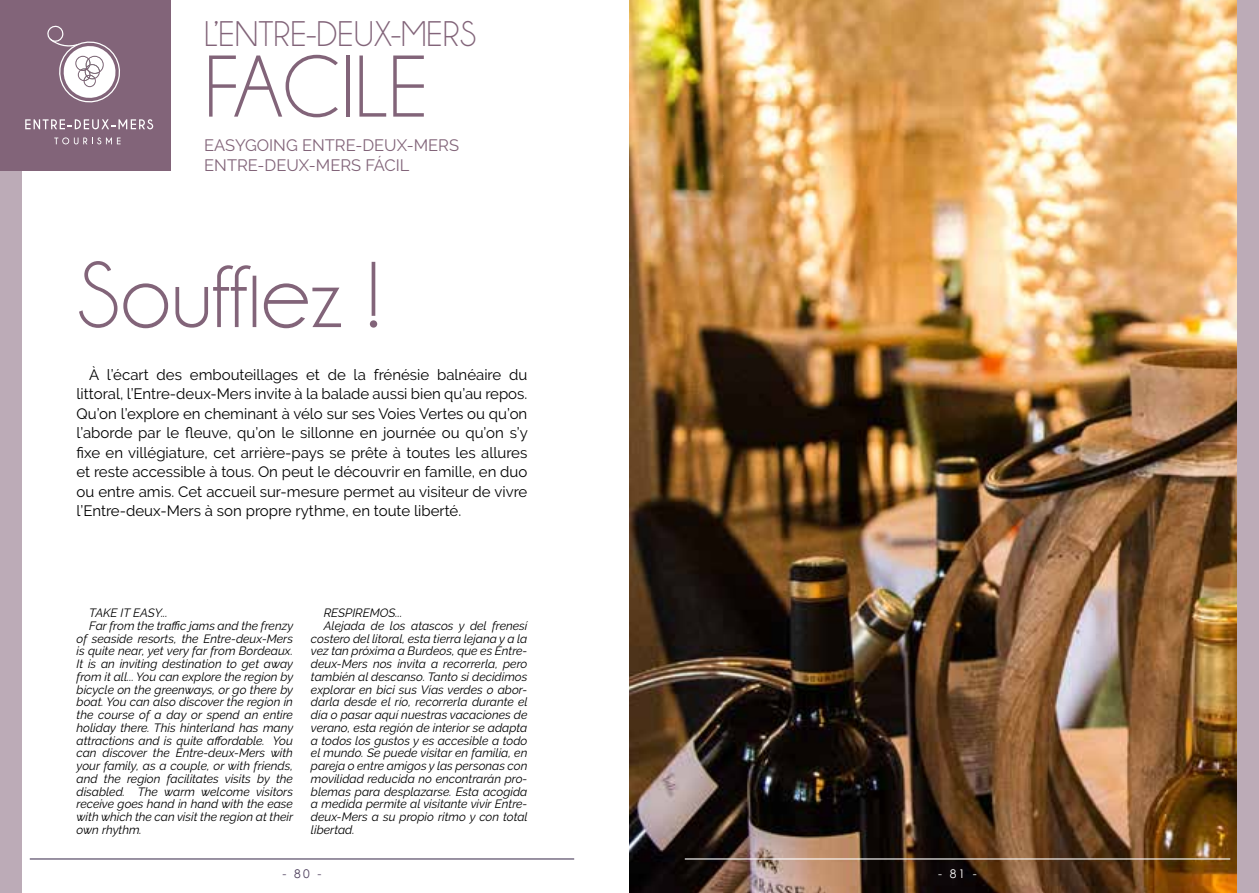
<style>
.page{position:relative;width:1259px;height:893px;background:#fff}
.page>*{position:absolute;margin:0;border:0;box-sizing:border-box;transform-origin:0 0}
.t1{font:94.5px "Champagne&Limousines";color:#826479}
.t2{font:88.5px "Champagne&Limousines";color:#826479}
.t3{font:36px "Champagne&Limousines";color:#826479}
.t4{font:16.5px/19.8px "Raleway";color:#826479}
.t5{font:15px/19.5px "Raleway";color:#000;text-align:justify}
.t6{font:italic 12px "Raleway";color:#000}
.t7{font:12px "Century Gothic";color:#4d3e5c}
.t8{font:12px "Century Gothic";color:#fff}
</style>
<div class="page">
<img style="left:629px;top:0;width:608px;height:893px">
<div style="left:0;top:0;width:21px;height:893px;background:#bcabb7"></div>
<div style="left:1237px;top:0;width:22px;height:893px;background:#bcabb7"></div>
<hr style="left:685px;top:858px;width:545px;height:1px;background:#fff">
<hr style="left:30px;top:858px;width:544px;height:1px;background:#4d3e5c">
<div style="left:0;top:0;width:170px;height:170px;background:#826479"></div>
<svg style="left:25px;top:119px;width:128px;height:10px"></svg>
<svg style="left:54px;top:137px;width:67px;height:7px"></svg>
<svg style="left:47px;top:25px;width:73px;height:78px"></svg>
<h3 class="t3" style="left:204px;top:16px;width:274px">L’ENTRE-DEUX-MERS</h3>
<h2 class="t2" style="left:204px;top:42px;width:226px">FACILE</h2>
<h3 class="t4" style="left:204px;top:135px;width:256px">EASYGOING ENTRE-DEUX-MERS<br>ENTRE-DEUX-MERS FÁCIL</h3>
<h1 class="t1" style="left:77px;top:248px;width:305px">Soufflez !</h1>
<p class="t5" style="left:77px;top:365px;width:453px;text-indent:13px">À l’écart des embouteillages et de la frénésie balnéaire du littoral, l’Entre-deux-Mers invite à la balade aussi bien qu’au repos.<br>Qu’on l’explore en cheminant à vélo sur ses Voies Vertes ou qu’on l’aborde par le fleuve, qu’on le sillonne en journée ou qu’on s’y fixe en villégiature, cet arrière-pays se prête à toutes les allures et reste accessible à tous. On peut le découvrir en famille, en duo ou entre amis. Cet accueil sur-mesure permet au visiteur de vivre l’Entre-deux-Mers à son propre rythme, en toute liberté.</p>
<p class="t6" style="left:89px;top:606px;width:80px">TAKE IT EASY...</p>
<p class="t6" style="left:89px;top:619px;width:205px">Far from the traffic jams and the frenzy</p>
<p class="t6" style="left:77px;top:631px;width:218px">of seaside resorts, the Entre-deux-Mers</p>
<p class="t6" style="left:77px;top:644px;width:218px">is quite near, yet very far from Bordeaux.</p>
<p class="t6" style="left:77px;top:657px;width:218px">It is an inviting destination to get away</p>
<p class="t6" style="left:77px;top:670px;width:218px">from it all... You can explore the region by</p>
<p class="t6" style="left:77px;top:682px;width:218px">bicycle on the greenways, or go there by</p>
<p class="t6" style="left:77px;top:695px;width:218px">boat. You can also discover the region in</p>
<p class="t6" style="left:77px;top:708px;width:218px">the course of a day or spend an entire</p>
<p class="t6" style="left:77px;top:721px;width:218px">holiday there. This hinterland has many</p>
<p class="t6" style="left:77px;top:733px;width:218px">attractions and is quite affordable. You</p>
<p class="t6" style="left:77px;top:746px;width:218px">can discover the Entre-deux-Mers with</p>
<p class="t6" style="left:77px;top:759px;width:218px">your family, as a couple, or with friends,</p>
<p class="t6" style="left:77px;top:772px;width:218px">and the region facilitates visits by the</p>
<p class="t6" style="left:77px;top:784px;width:218px">disabled. The warm welcome visitors</p>
<p class="t6" style="left:77px;top:797px;width:218px">receive goes hand in hand with the ease</p>
<p class="t6" style="left:77px;top:810px;width:218px">with which the can visit the region at their</p>
<p class="t6" style="left:77px;top:823px;width:67px">own rhythm.</p>
<p class="t6" style="left:324px;top:606px;width:80px">RESPIREMOS...</p>
<p class="t6" style="left:324px;top:619px;width:205px">Alejada de los atascos y del frenesí</p>
<p class="t6" style="left:311px;top:631px;width:218px">costero del litoral, esta tierra lejana y a la</p>
<p class="t6" style="left:311px;top:644px;width:218px">vez tan próxima a Burdeos, que es Entre-</p>
<p class="t6" style="left:311px;top:657px;width:218px">deux-Mers nos invita a recorrerla, pero</p>
<p class="t6" style="left:311px;top:670px;width:218px">también al descanso. Tanto si decidimos</p>
<p class="t6" style="left:311px;top:682px;width:218px">explorar en bici sus Vías verdes o abor-</p>
<p class="t6" style="left:311px;top:695px;width:218px">darla desde el río, recorrerla durante el</p>
<p class="t6" style="left:311px;top:708px;width:218px">día o pasar aquí nuestras vacaciones de</p>
<p class="t6" style="left:311px;top:721px;width:218px">verano, esta región de interior se adapta</p>
<p class="t6" style="left:311px;top:733px;width:218px">a todos los gustos y es accesible a todo</p>
<p class="t6" style="left:311px;top:746px;width:218px">el mundo. Se puede visitar en familia, en</p>
<p class="t6" style="left:311px;top:759px;width:218px">pareja o entre amigos y las personas con</p>
<p class="t6" style="left:311px;top:772px;width:218px">movilidad reducida no encontrarán pro-</p>
<p class="t6" style="left:311px;top:784px;width:218px">blemas para desplazarse. Esta acogida</p>
<p class="t6" style="left:311px;top:797px;width:218px">a medida permite al visitante vivir Entre-</p>
<p class="t6" style="left:311px;top:810px;width:218px">deux-Mers a su propio ritmo y con total</p>
<p class="t6" style="left:311px;top:823px;width:45px">libertad.</p>
<p class="t7" style="left:283px;top:866px;width:40px">- 80 -</p>
<p class="t8" style="left:938px;top:866px;width:40px">- 81 -</p>
</div>
